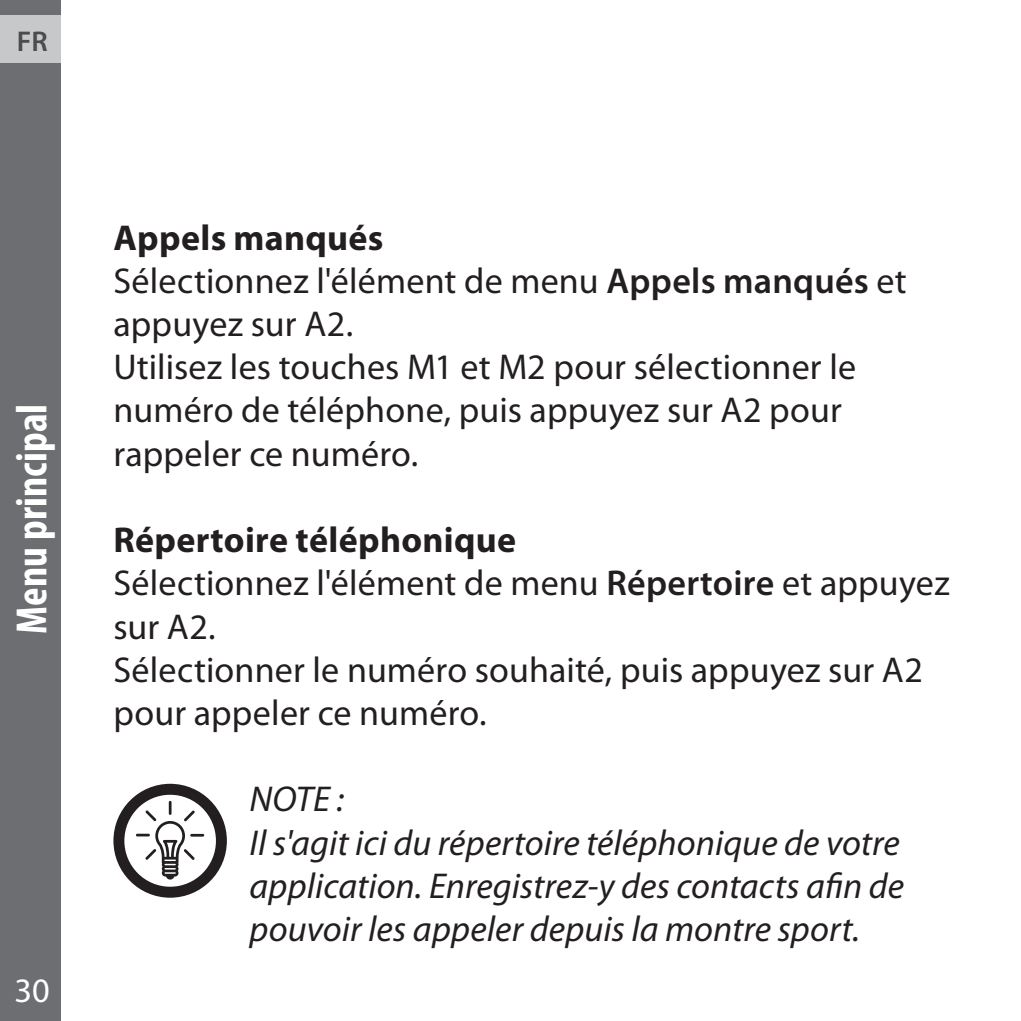
<style>
.page{position:relative;width:1021px;height:1021px;background:#fff}
.page>*{position:absolute;margin:0;border:0;box-sizing:border-box;transform-origin:0 0}
.t1{font:700 condensed 44px "Myriad Pro";letter-spacing:.005em;color:#fff}
.t2{font:36px/43.2px "Myriad Pro";letter-spacing:.005em;color:#231f20}
.t3{font:italic 36px/43.2px "Myriad Pro";letter-spacing:.005em;color:#231f20}
.t4{font:34.4px "Myriad Pro";color:#fff}
.t5{font:600 28.8px "Myriad Pro";color:#4b4c4d}
.s1{font-weight:700}
.s2{font-weight:600}
</style>
<div class="page">
<div style="left:0;top:0;width:60px;height:1020px;background:#6d6e71"></div>
<div style="left:0;top:15px;width:60px;height:48px;background:#c7c8ca"></div>
<svg style="left:113px;top:783px;width:114px;height:114px"></svg>
<p class="t5" style="left:17px;top:23px;width:32px">FR</p>
<p class="t1" style="left:4px;top:634px;width:232px;rotate:-90deg">Menu principal</p>
<p class="t4" style="left:15px;top:969px;width:37px">30</p>
<p class="t2" style="left:113px;top:215px;width:794px"><span class="s1">Appels manqués<br></span>Sélectionnez l'élément de menu <span class="s2">Appels manqués</span> et appuyez sur A2.<br>Utilisez les touches M1 et M2 pour sélectionner le numéro de téléphone, puis appuyez sur A2 pour rappeler ce numéro.</p>
<p class="t2" style="left:113px;top:518px;width:837px"><span class="s1">Répertoire téléphonique<br></span>Sélectionnez l'élément de menu <span class="s2">Répertoire</span> et appuyez sur A2.<br>Sélectionner le numéro souhaité, puis appuyez sur A2 pour appeler ce numéro.</p>
<p class="t3" style="left:249px;top:777px;width:656px">NOTE :<br>Il s'agit ici du répertoire téléphonique de votre application. Enregistrez-y des contacts afin de pouvoir les appeler depuis la montre sport.</p>
</div>
